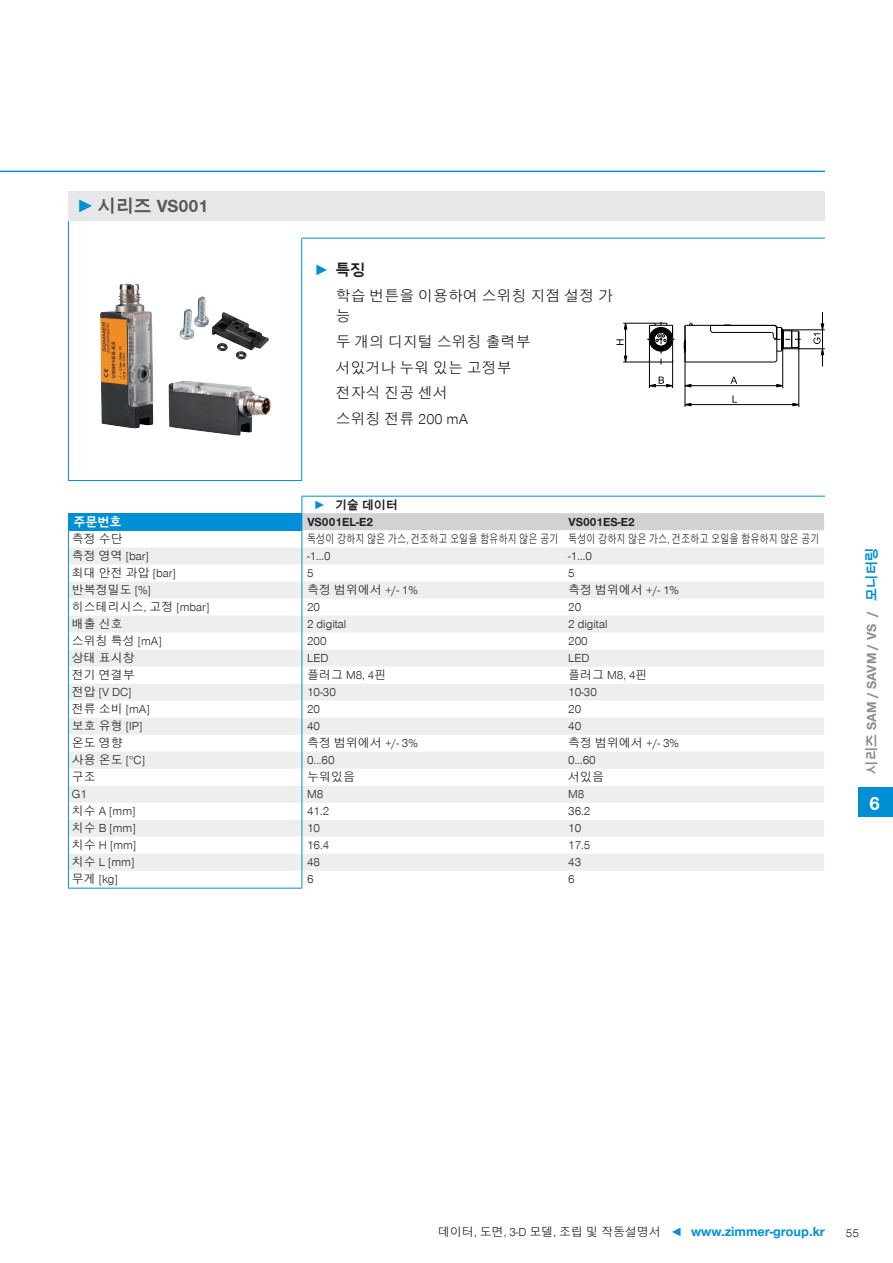
<style>
.page{position:relative;width:893px;height:1263px;background:#fff}
.page>*{position:absolute;margin:0;border:0;box-sizing:border-box;transform-origin:0 0}
.CB_AF_Registerzahl{font:700 19.5px "Zimmer Group Sans";color:#fff}
.t1{font:700 18px "Zimmer Group Sans Global";color:#57585a}
.CB_AF_Prodvort_Body{font:300 15px/19.5px "Zimmer Group Sans Global";color:#231f20}
.t2{font:700 15px "Zimmer Group Sans Global";color:#231f20}
.CB_AF_Inhaltsverzeic{font:700 13.5px "Zimmer Group Sans Global";color:#8a8c8f}
.CB_AF_Seitenzahl_lin{font:300 12px "Zimmer Group Sans Global";color:#231f20}
.CB_AF_Seitenzahl_lin-2{font:300 12px "Zimmer Group Sans Global";color:#231f20;scale:.77 1}
.CB_AF_Seitenzahl_rec{font:300 12px "Zimmer Group Sans Global";color:#231f20}
.CB_AF_Tabellentext_B{font:700 12px "Zimmer Group Sans Global";color:#231f20}
.CB_AF_Tabellentext_B-2{font:700 12px "Zimmer Group Sans Global";color:#fff}
.s1{font-family:"Zimmer Group Sans";color:#008fd5}
.s2{color:#008fd5}
.s3{font-weight:700;font-size:13.5px;color:#008fd5}
</style>
<div class="page">
<hr style="left:0;top:171px;width:825px;height:1px;background:#008fd5">
<div style="left:859px;top:787px;width:34px;height:29px;background:#008fd5"></div>
<div style="left:68px;top:191px;width:757px;height:30px;background:#e6e7e9"></div>
<hr style="left:68px;top:238px;width:1px;height:242px;background:#008fd5">
<hr style="left:301px;top:238px;width:1px;height:242px;background:#008fd5">
<hr style="left:68px;top:480px;width:234px;height:1px;background:#008fd5">
<hr style="left:301px;top:238px;width:315px;height:1px;background:#008fd5">
<hr style="left:616px;top:238px;width:209px;height:1px;background:#008fd5">
<svg style="left:68px;top:221px;width:1px;height:17px"></svg>
<img style="left:100px;top:283px;width:170px;height:152px">
<svg style="left:616px;top:312px;width:209px;height:95px"></svg>
<div style="left:68px;top:513px;width:234px;height:17px;background:#008fd5"></div>
<svg style="left:69px;top:548px;width:233px;height:323px;fill:#f1f1f2"></svg>
<hr style="left:68px;top:888px;width:234px;height:1px;background:#008fd5">
<hr style="left:68px;top:530px;width:234px;height:1px;background:#008fd5">
<svg style="left:68px;top:531px;width:1px;height:357px"></svg>
<hr style="left:302px;top:496px;width:523px;height:1px;background:#008fd5">
<svg style="left:302px;top:496px;width:522px;height:392px"></svg>
<p class="t1" style="left:77px;top:195px;width:133px"><span class="s1">►</span> 시리즈 VS001</p>
<p class="t2" style="left:314px;top:261px;width:53px"><span class="s1">►</span> 특징</p>
<p class="CB_AF_Prodvort_Body" style="left:336px;top:286px;width:279px">학습 번튼을 이용하여 스위칭 지점 설정 가 능</p>
<p class="CB_AF_Prodvort_Body" style="left:336px;top:332px;width:196px">두 개의 디지털 스위칭 출력부</p>
<p class="CB_AF_Prodvort_Body" style="left:336px;top:358px;width:178px">서있거나 누워 있는 고정부</p>
<p class="CB_AF_Prodvort_Body" style="left:336px;top:383px;width:114px">전자식 진공 센서</p>
<p class="CB_AF_Prodvort_Body" style="left:336px;top:409px;width:134px">스위칭 전류 200 mA</p>
<p class="CB_AF_Tabellentext_B" style="left:314px;top:497px;width:86px"><span class="s2">►</span> 기술 데이터</p>
<p class="CB_AF_Tabellentext_B-2" style="left:74px;top:514px;width:49px">주문번호</p>
<p class="CB_AF_Tabellentext_B" style="left:307px;top:514px;width:67px">VS001EL-E2</p>
<p class="CB_AF_Tabellentext_B" style="left:568px;top:514px;width:68px">VS001ES-E2</p>
<p class="CB_AF_Seitenzahl_lin" style="left:72px;top:532px;width:52px">측정 수단</p>
<p class="CB_AF_Seitenzahl_lin-2" style="left:307px;top:532px;width:328px">독성이 강하지 않은 가스, 건조하고 오일을 함유하지 않은 공기</p>
<p class="CB_AF_Seitenzahl_lin-2" style="left:568px;top:532px;width:328px">독성이 강하지 않은 가스, 건조하고 오일을 함유하지 않은 공기</p>
<p class="CB_AF_Seitenzahl_lin" style="left:72px;top:549px;width:79px">측정 영역 [bar]</p>
<p class="CB_AF_Seitenzahl_lin" style="left:307px;top:549px;width:25px">-1...0</p>
<p class="CB_AF_Seitenzahl_lin" style="left:568px;top:549px;width:25px">-1...0</p>
<p class="CB_AF_Seitenzahl_lin" style="left:72px;top:566px;width:106px">최대 안전 과압 [bar]</p>
<p class="CB_AF_Seitenzahl_lin" style="left:307px;top:566px;width:8px">5</p>
<p class="CB_AF_Seitenzahl_lin" style="left:568px;top:566px;width:8px">5</p>
<p class="CB_AF_Seitenzahl_lin" style="left:72px;top:583px;width:81px">반복정밀도 [%]</p>
<p class="CB_AF_Seitenzahl_lin" style="left:307px;top:583px;width:112px">측정 범위에서 +/- 1%</p>
<p class="CB_AF_Seitenzahl_lin" style="left:568px;top:583px;width:112px">측정 범위에서 +/- 1%</p>
<p class="CB_AF_Seitenzahl_lin" style="left:72px;top:600px;width:139px">히스테리시스, 고정 [mbar]</p>
<p class="CB_AF_Seitenzahl_lin" style="left:307px;top:600px;width:15px">20</p>
<p class="CB_AF_Seitenzahl_lin" style="left:568px;top:600px;width:15px">20</p>
<p class="CB_AF_Seitenzahl_lin" style="left:72px;top:617px;width:52px">배출 신호</p>
<p class="CB_AF_Seitenzahl_lin" style="left:307px;top:617px;width:41px">2 digital</p>
<p class="CB_AF_Seitenzahl_lin" style="left:568px;top:617px;width:41px">2 digital</p>
<p class="CB_AF_Seitenzahl_lin" style="left:72px;top:634px;width:91px">스위칭 특성 [mA]</p>
<p class="CB_AF_Seitenzahl_lin" style="left:307px;top:634px;width:21px">200</p>
<p class="CB_AF_Seitenzahl_lin" style="left:568px;top:634px;width:21px">200</p>
<p class="CB_AF_Seitenzahl_lin" style="left:72px;top:651px;width:64px">상태 표시창</p>
<p class="CB_AF_Seitenzahl_lin" style="left:307px;top:651px;width:23px">LED</p>
<p class="CB_AF_Seitenzahl_lin" style="left:568px;top:651px;width:23px">LED</p>
<p class="CB_AF_Seitenzahl_lin" style="left:72px;top:668px;width:64px">전기 연결부</p>
<p class="CB_AF_Seitenzahl_lin" style="left:307px;top:668px;width:81px">플러그 M8, 4핀</p>
<p class="CB_AF_Seitenzahl_lin" style="left:568px;top:668px;width:81px">플러그 M8, 4핀</p>
<p class="CB_AF_Seitenzahl_lin" style="left:72px;top:685px;width:61px">전압 [V DC]</p>
<p class="CB_AF_Seitenzahl_lin" style="left:307px;top:685px;width:30px">10-30</p>
<p class="CB_AF_Seitenzahl_lin" style="left:568px;top:685px;width:30px">10-30</p>
<p class="CB_AF_Seitenzahl_lin" style="left:72px;top:702px;width:79px">전류 소비 [mA]</p>
<p class="CB_AF_Seitenzahl_lin" style="left:307px;top:702px;width:15px">20</p>
<p class="CB_AF_Seitenzahl_lin" style="left:568px;top:702px;width:15px">20</p>
<p class="CB_AF_Seitenzahl_lin" style="left:72px;top:719px;width:72px">보호 유형 [IP]</p>
<p class="CB_AF_Seitenzahl_lin" style="left:307px;top:719px;width:15px">40</p>
<p class="CB_AF_Seitenzahl_lin" style="left:568px;top:719px;width:15px">40</p>
<p class="CB_AF_Seitenzahl_lin" style="left:72px;top:736px;width:52px">온도 영향</p>
<p class="CB_AF_Seitenzahl_lin" style="left:307px;top:736px;width:112px">측정 범위에서 +/- 3%</p>
<p class="CB_AF_Seitenzahl_lin" style="left:568px;top:736px;width:112px">측정 범위에서 +/- 3%</p>
<p class="CB_AF_Seitenzahl_lin" style="left:72px;top:753px;width:75px">사용 온도 [°C]</p>
<p class="CB_AF_Seitenzahl_lin" style="left:307px;top:753px;width:29px">0...60</p>
<p class="CB_AF_Seitenzahl_lin" style="left:568px;top:753px;width:29px">0...60</p>
<p class="CB_AF_Seitenzahl_lin" style="left:72px;top:770px;width:25px">구조</p>
<p class="CB_AF_Seitenzahl_lin" style="left:307px;top:770px;width:49px">누워있음</p>
<p class="CB_AF_Seitenzahl_lin" style="left:568px;top:770px;width:37px">서있음</p>
<p class="CB_AF_Seitenzahl_lin" style="left:72px;top:787px;width:17px">G1</p>
<p class="CB_AF_Seitenzahl_lin" style="left:307px;top:787px;width:18px">M8</p>
<p class="CB_AF_Seitenzahl_lin" style="left:568px;top:787px;width:18px">M8</p>
<p class="CB_AF_Seitenzahl_lin" style="left:72px;top:804px;width:65px">치수 A [mm]</p>
<p class="CB_AF_Seitenzahl_lin" style="left:307px;top:804px;width:24px">41.2</p>
<p class="CB_AF_Seitenzahl_lin" style="left:568px;top:804px;width:24px">36.2</p>
<p class="CB_AF_Seitenzahl_lin" style="left:72px;top:821px;width:65px">치수 B [mm]</p>
<p class="CB_AF_Seitenzahl_lin" style="left:307px;top:821px;width:15px">10</p>
<p class="CB_AF_Seitenzahl_lin" style="left:568px;top:821px;width:15px">10</p>
<p class="CB_AF_Seitenzahl_lin" style="left:72px;top:838px;width:66px">치수 H [mm]</p>
<p class="CB_AF_Seitenzahl_lin" style="left:307px;top:838px;width:24px">16.4</p>
<p class="CB_AF_Seitenzahl_lin" style="left:568px;top:838px;width:24px">17.5</p>
<p class="CB_AF_Seitenzahl_lin" style="left:72px;top:855px;width:64px">치수 L [mm]</p>
<p class="CB_AF_Seitenzahl_lin" style="left:307px;top:855px;width:15px">48</p>
<p class="CB_AF_Seitenzahl_lin" style="left:568px;top:855px;width:15px">43</p>
<p class="CB_AF_Seitenzahl_lin" style="left:72px;top:872px;width:47px">무게 [kg]</p>
<p class="CB_AF_Seitenzahl_lin" style="left:307px;top:872px;width:8px">6</p>
<p class="CB_AF_Seitenzahl_lin" style="left:568px;top:872px;width:8px">6</p>
<p class="CB_AF_Inhaltsverzeic" style="left:864px;top:774px;width:228px;rotate:-90deg">시리즈 SAM / SAVM / VS / <span class="s2">모니터링</span></p>
<p class="CB_AF_Registerzahl" style="left:869px;top:790px;width:12px">6</p>
<p class="CB_AF_Seitenzahl_rec" style="left:438px;top:1225px;width:388px">데이터, 도면, 3-D 모델, 조립 및 작동설명서 <span class="s2">◄</span> <span class="s3">www.zimmer-group.kr</span></p>
<p class="CB_AF_Seitenzahl_rec" style="left:846px;top:1226px;width:15px">55</p>
</div>
